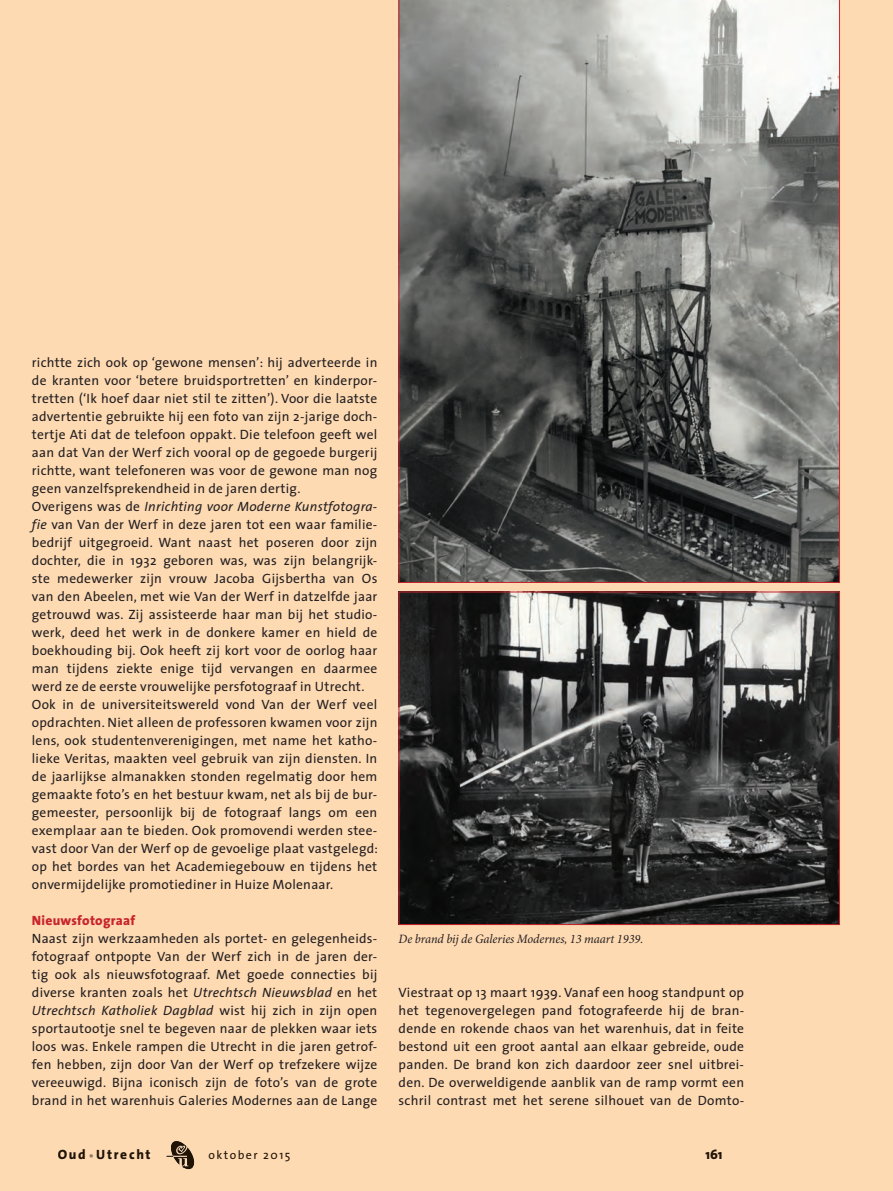
<style>
.page{position:relative;width:893px;height:1191px;background:#fedab3}
.page>*{position:absolute;margin:0;border:0;box-sizing:border-box;transform-origin:0 0}
.t1{font:13.5px/18px "The Sans";letter-spacing:.02em;color:#231f20;text-align:justify}
.t2{font:800 13.5px "The Sans";letter-spacing:.02em;color:#c8242b}
.t3{font:800 13.5px "The Sans";letter-spacing:.125em;color:#231f20}
.t4{font:italic 12.75px "Minion Pro";letter-spacing:-.005em;color:#231f20}
.t5{font:12px "The Sans";letter-spacing:.125em;color:#231f20}
.s1{font-style:italic}
.s2{font-size:10.5px;color:#939598}
</style>
<div class="page">
<div style="left:705px;top:1149px;width:17px;height:10px;background:#fedab3"></div>
<div style="left:209px;top:1150px;width:81px;height:11px;background:#fedab3"></div>
<svg style="left:167px;top:1141px;width:27px;height:28px"></svg>
<div style="left:58px;top:1149px;width:31px;height:10px;background:#fedab3"></div>
<div style="left:95px;top:1149px;width:55px;height:10px;background:#fedab3"></div>
<svg style="left:399px;top:0;width:441px;height:583px"></svg>
<img style="left:401px;top:593px;width:437px;height:330px">
<div style="left:399px;top:591px;width:441px;height:334px;border:1px solid #c8242b"></div>
<p class="t1" style="left:32px;top:353px;width:348px;text-align:left">richtte zich ook op ‘gewone mensen’: hij adverteerde in de kranten voor ‘betere bruidsportretten’ en kinderpor&shy;tretten (‘Ik hoef daar niet stil te zitten’). Voor die laatste advertentie gebruikte hij een foto van zijn 2-jarige doch&shy;tertje Ati dat de telefoon oppakt. Die telefoon geeft wel aan dat Van der Werf zich vooral op de gegoede burgerij richtte, want telefoneren was voor de gewone man nog geen vanzelfsprekendheid in de jaren dertig.<br>Overigens was de <span class="s1">Inrichting voor Moderne Kunstfotogra&shy;fie</span> van Van der Werf in deze jaren tot een waar familie&shy;bedrijf uitgegroeid. Want naast het poseren door zijn dochter, die in 1932 geboren was, was zijn belangrijk&shy;ste medewerker zijn vrouw Jacoba Gijsbertha van Os van den Abeelen, met wie Van der Werf in datzelfde jaar getrouwd was. Zij assisteerde haar man bij het studio&shy;werk, deed het werk in de donkere kamer en hield de boekhouding bij. Ook heeft zij kort voor de oorlog haar man tijdens ziekte enige tijd vervangen en daarmee werd ze de eerste vrouwelijke persfotograaf in Utrecht.<br>Ook in de universiteitswereld vond Van der Werf veel opdrachten. Niet alleen de professoren kwamen voor zijn lens, ook studentenverenigingen, met name het katho&shy;lieke Veritas, maakten veel gebruik van zijn diensten. In de jaarlijkse almanakken stonden regelmatig door hem gemaakte foto’s en het bestuur kwam, net als bij de bur&shy;gemeester, persoonlijk bij de fotograaf langs om een exemplaar aan te bieden. Ook promovendi werden stee&shy;vast door Van der Werf op de gevoelige plaat vastgelegd: op het bordes van het Academiegebouw en tijdens het onvermijdelijke promotiediner in Huize Molenaar.</p>
<p class="t2" style="left:32px;top:908px;width:105px">Nieuwsfotograaf</p>
<p class="t1" style="left:32px;top:928px;width:347px">Naast zijn werkzaamheden als portet- en gelegenheids&shy;fotograaf ontpopte Van der Werf zich in de jaren der&shy;tig ook als nieuwsfotograaf. Met goede connecties bij diverse kranten zoals het <span class="s1">Utrechtsch Nieuwsblad</span> en het <span class="s1">Utrechtsch Katholiek Dagblad</span> wist hij zich in zijn open sportautootje snel te begeven naar de plekken waar iets loos was. Enkele rampen die Utrecht in die jaren getrof&shy;fen hebben, zijn door Van der Werf op trefzekere wijze vereeuwigd. Bijna iconisch zijn de foto’s van de grote brand in het warenhuis Galeries Modernes aan de Lange</p>
<p class="t4" style="left:399px;top:930px;width:246px">De brand bij de Galeries Modernes, 13 maart 1939.</p>
<p class="t1" style="left:399px;top:982px;width:347px">Viestraat op 13 maart 1939. Vanaf een hoog standpunt op het tegenovergelegen pand fotografeerde hij de bran&shy;dende en rokende chaos van het warenhuis, dat in feite bestond uit een groot aantal aan elkaar gebreide, oude panden. De brand kon zich daardoor zeer snel uitbrei&shy;den. De overweldigende aanblik van de ramp vormt een schril contrast met het serene silhouet van de Domto-</p>
<p class="t3" style="left:58px;top:1143px;width:95px">Oud <span class="s2">•</span> Utrecht</p>
<p class="t5" style="left:208px;top:1144px;width:84px">oktober 2015</p>
<p class="t3" style="left:705px;top:1143px;width:19px">161</p>
</div>
